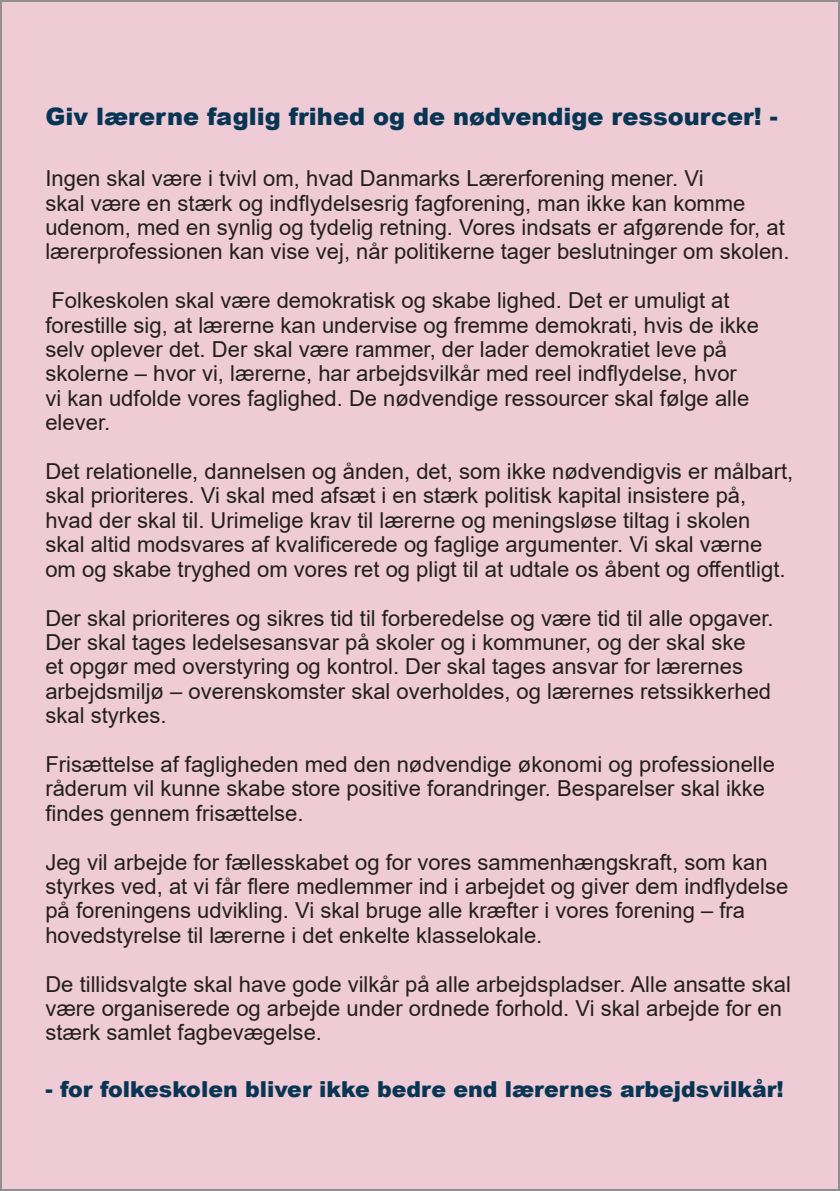
<style>
.page{position:relative;width:840px;height:1191px;background:#fff}
.page>*{position:absolute;margin:0;border:0;box-sizing:border-box;transform-origin:0 0}
.t1{font:900 24px "Arial";color:#073553}
.t2{font:22px/24.4px "Arial";color:#231f20}
.t3{font:900 22px "Arial";color:#073553}
</style>
<div class="page">
<div style="left:1px;top:1px;width:837px;height:1189px;background:#eecbd5"></div>
<p class="t1" style="left:45px;top:99px;width:733px">Giv lærerne faglig frihed og de nødvendige ressourcer! -</p>
<p class="t2" style="left:45px;top:166px;width:745px">Ingen skal være i tvivl om, hvad Danmarks Lærerforening mener. Vi<br>skal være en stærk og indflydelsesrig fagforening, man ikke kan komme udenom, med en synlig og tydelig retning. Vores indsats er afgørende for, at lærerprofessionen kan vise vej, når politikerne tager beslutninger om skolen.</p>
<p class="t2" style="left:45px;top:288px;width:714px">Folkeskolen skal være demokratisk og skabe lighed. Det er umuligt at forestille sig, at lærerne kan undervise og fremme demokrati, hvis de ikke selv oplever det. Der skal være rammer, der lader demokratiet leve på skolerne – hvor vi, lærerne, har arbejdsvilkår med reel indflydelse, hvor<br>vi kan udfolde vores faglighed. De nødvendige ressourcer skal følge alle elever.</p>
<p class="t2" style="left:45px;top:459px;width:749px">Det relationelle, dannelsen og ånden, det, som ikke nødvendigvis er målbart, skal prioriteres. Vi skal med afsæt i en stærk politisk kapital insistere på, hvad der skal til. Urimelige krav til lærerne og meningsløse tiltag i skolen skal altid modsvares af kvalificerede og faglige argumenter. Vi skal værne om og skabe tryghed om vores ret og pligt til at udtale os åbent og offentligt.</p>
<p class="t2" style="left:45px;top:605px;width:729px">Der skal prioriteres og sikres tid til forberedelse og være tid til alle opgaver.<br>Der skal tages ledelsesansvar på skoler og i kommuner, og der skal ske<br>et opgør med overstyring og kontrol. Der skal tages ansvar for lærernes arbejdsmiljø – overenskomster skal overholdes, og lærernes retssikkerhed skal styrkes.</p>
<p class="t2" style="left:45px;top:752px;width:730px">Frisættelse af fagligheden med den nødvendige økonomi og professionelle råderum vil kunne skabe store positive forandringer. Besparelser skal ikke findes gennem frisættelse.</p>
<p class="t2" style="left:45px;top:849px;width:744px">Jeg vil arbejde for fællesskabet og for vores sammenhængskraft, som kan styrkes ved, at vi får flere medlemmer ind i arbejdet og giver dem indflydelse på foreningens udvikling. Vi skal bruge alle kræfter i vores forening – fra hovedstyrelse til lærerne i det enkelte klasselokale.</p>
<p class="t2" style="left:45px;top:971px;width:746px">De tillidsvalgte skal have gode vilkår på alle arbejdspladser. Alle ansatte skal være organiserede og arbejde under ordnede forhold. Vi skal arbejde for en stærk samlet fagbevægelse.</p>
<p class="t3" style="left:45px;top:1072px;width:739px">- for folkeskolen bliver ikke bedre end lærernes arbejdsvilkår!</p>
</div>
